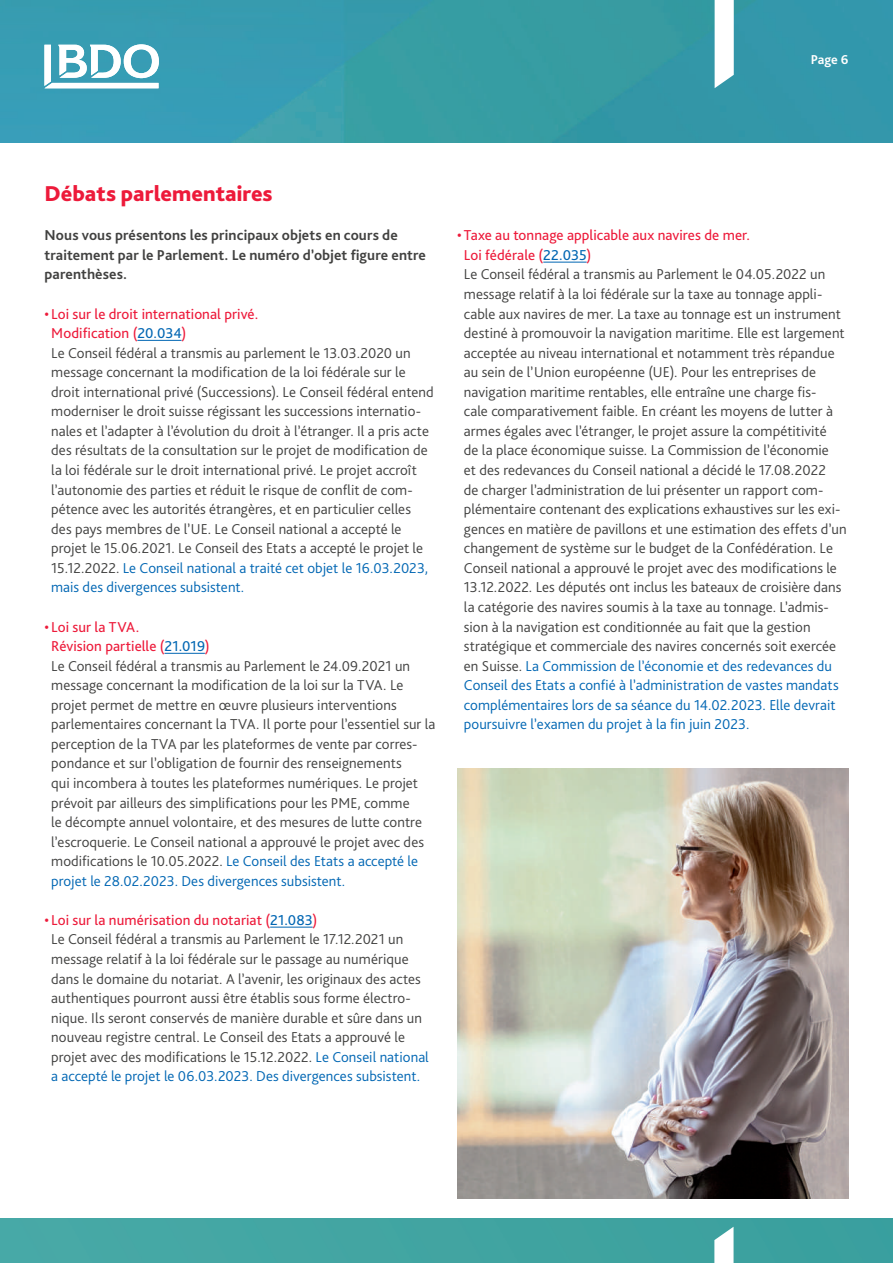
<style>
.page{position:relative;width:893px;height:1263px;background:#fff}
.page>*{position:absolute;margin:0;border:0;box-sizing:border-box;transform-origin:0 0}
.t1{font:800 22.5px "Bliss Pro";color:#ed1a3a}
.t2{font:300 15px/19.5px "Bliss Pro";color:#414140}
.t3{font:700 15px/19.5px "Bliss Pro";letter-spacing:.01em;color:#414140}
.t4{font:700 13.5px "Bliss Pro";color:#fff}
.s1{font-weight:400;color:#ed1a3a}
.s2{font-weight:400;color:#0166b3}
.s3{color:#0166b3}
</style>
<div class="page">
<img style="left:0;top:0;width:892px;height:143px">
<div style="left:0;top:1218px;width:892px;height:45px;background:#42a4a1"></div>
<svg style="left:714px;top:1227px;width:19px;height:36px"></svg>
<svg style="left:714px;top:0;width:19px;height:88px"></svg>
<svg style="left:44px;top:44px;width:115px;height:44px"></svg>
<hr style="left:137px;top:340px;width:44px;height:1px;background:#0166b3">
<hr style="left:164px;top:653px;width:41px;height:1px;background:#0166b3">
<hr style="left:270px;top:927px;width:42px;height:1px;background:#0166b3">
<hr style="left:543px;top:262px;width:43px;height:1px;background:#0166b3">
<img style="left:457px;top:768px;width:391px;height:431px">
<p class="t4" style="left:810px;top:55px;width:39px">Page 6</p>
<h1 class="t1" style="left:44px;top:185px;width:230px">Débats parlementaires</h1>
<p class="t3" style="left:44px;top:227px;width:383px">Nous vous présentons les principaux objets en cours de traitement par le Parlement. Le numéro d’objet figure entre parenthèses.</p>
<p class="t2" style="left:51px;top:305px;width:384px;text-indent:-7px"><span class="s1">• Loi sur le droit international privé.<br>Modification (</span><span class="s2">20.034</span><span class="s1">)<br></span>Le Conseil fédéral a transmis au parlement le 13.03.2020 un message concernant la modification de la loi fédérale sur le droit international privé (Successions). Le Conseil fédéral entend moderniser le droit suisse régissant les successions internatio&shy;nales et l’adapter à l’évolution du droit à l’étranger. Il a pris acte des résultats de la consultation sur le projet de modification de la loi fédérale sur le droit international privé. Le projet accroît l’autonomie des parties et réduit le risque de conflit de com&shy;pétence avec les autorités étrangères, et en particulier celles des pays membres de l’UE. Le Conseil national a accepté le projet le 15.06.2021. Le Conseil des Etats a accepté le projet le 15.12.2022. <span class="s3">Le Conseil national a traité cet objet le 16.03.2023, mais des divergences subsistent.</span></p>
<p class="t2" style="left:51px;top:618px;width:386px;text-indent:-7px"><span class="s1">• Loi sur la TVA.<br>Révision partielle (</span><span class="s2">21.019</span><span class="s1">)<br></span>Le Conseil fédéral a transmis au Parlement le 24.09.2021 un message concernant la modification de la loi sur la TVA. Le projet permet de mettre en œuvre plusieurs interventions parlementaires concernant la TVA. Il porte pour l’essentiel sur la perception de la TVA par les plateformes de vente par corres&shy;pondance et sur l’obligation de fournir des renseignements<br>qui incombera à toutes les plateformes numériques. Le projet prévoit par ailleurs des simplifications pour les PME, comme<br>le décompte annuel volontaire, et des mesures de lutte contre l’escroquerie. Le Conseil national a approuvé le projet avec des modifications le 10.05.2022. <span class="s3">Le Conseil des Etats a accepté le projet le 28.02.2023. Des divergences subsistent.</span></p>
<p class="t2" style="left:51px;top:912px;width:379px;text-indent:-7px"><span class="s1">• Loi sur la numérisation du notariat (</span><span class="s2">21.083</span><span class="s1">)<br></span>Le Conseil fédéral a transmis au Parlement le 17.12.2021 un message relatif à la loi fédérale sur le passage au numérique dans le domaine du notariat. A l’avenir, les originaux des actes authentiques pourront aussi être établis sous forme électro&shy;nique. Ils seront conservés de manière durable et sûre dans un nouveau registre central. Le Conseil des Etats a approuvé le projet avec des modifications le 15.12.2022. <span class="s3">Le Conseil national a accepté le projet le 06.03.2023. Des divergences subsistent.</span></p>
<p class="t2" style="left:464px;top:227px;width:384px;text-indent:-7px"><span class="s1">• Taxe au tonnage applicable aux navires de mer.<br>Loi fédérale (</span><span class="s2">22.035</span><span class="s1">)<br></span>Le Conseil fédéral a transmis au Parlement le 04.05.2022 un message relatif à la loi fédérale sur la taxe au tonnage appli&shy;cable aux navires de mer. La taxe au tonnage est un instrument destiné à promouvoir la navigation maritime. Elle est largement acceptée au niveau international et notamment très répandue au sein de l’Union européenne (UE). Pour les entreprises de navigation maritime rentables, elle entraîne une charge fis-<br>cale comparativement faible. En créant les moyens de lutter à armes égales avec l’étranger, le projet assure la compétitivité<br>de la place économique suisse. La Commission de l’économie<br>et des redevances du Conseil national a décidé le 17.08.2022<br>de charger l’administration de lui présenter un rapport com&shy;plémentaire contenant des explications exhaustives sur les exi&shy;gences en matière de pavillons et une estimation des effets d’un changement de système sur le budget de la Confédération. Le Conseil national a approuvé le projet avec des modifications le 13.12.2022. Les députés ont inclus les bateaux de croisière dans la catégorie des navires soumis à la taxe au tonnage. L’admis&shy;sion à la navigation est conditionnée au fait que la gestion stratégique et commerciale des navires concernés soit exercée en Suisse. <span class="s3">La Commission de l’économie et des redevances du Conseil des Etats a confié à l’administration de vastes mandats complémentaires lors de sa séance du 14.02.2023. Elle devrait poursuivre l’examen du projet à la fin juin 2023.</span></p>
</div>
